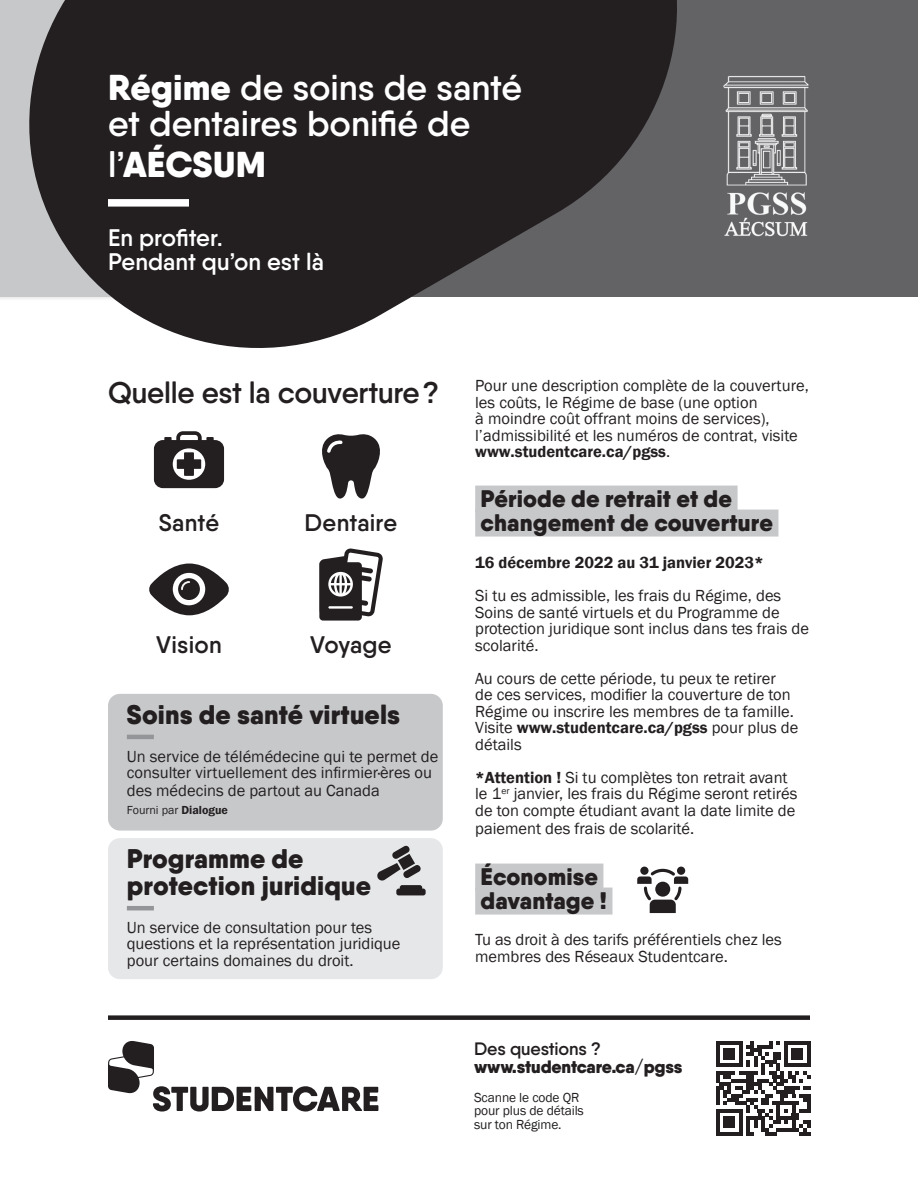
<style>
.page{position:relative;width:918px;height:1188px;background:#fff}
.page>*{position:absolute;margin:0;border:0;box-sizing:border-box;transform-origin:0 0}
.t1{font:600 36px/40.5px "Qanelas Soft";letter-spacing:-.005em;color:#fff}
.t2{font:600 30px "Qanelas Soft";letter-spacing:-.01em;color:#231f20}
.t3{font:900 27px/27px "Qanelas Soft";letter-spacing:.005em;color:#231f20}
.t4{font:900 24px/24px "Qanelas Soft";letter-spacing:.005em;color:#231f20}
.t5{font:600 24px/24px "Qanelas Soft";color:#fff}
.t6{font:600 24px "Qanelas Soft";letter-spacing:.01em;color:#231f20}
.t7{font:900 18px "Qanelas Soft";letter-spacing:-.01em;color:#231f20}
.t8{font:600 18px "Qanelas Soft";letter-spacing:-.01em;color:#231f20}
.t9{font:16.5px/16.5px "Franklin Gothic";color:#231f20}
.t10{font:600 16.5px "Franklin Gothic";color:#231f20}
.t11{font:13.5px/13.5px "Franklin Gothic";letter-spacing:-.01em;color:#231f20}
.t12{font:12px "Franklin Gothic";color:#231f20}
.s1{font-weight:900}
.s2{font-weight:600}
</style>
<div class="page">
<div style="left:475px;top:486px;width:263px;height:27px;background:#c7c8ca"></div>
<div style="left:475px;top:510px;width:303px;height:27px;background:#c7c8ca"></div>
<div style="left:475px;top:864px;width:128px;height:27px;background:#c7c8ca"></div>
<div style="left:475px;top:888px;width:137px;height:27px;background:#c7c8ca"></div>
<svg style="left:637px;top:867px;width:51px;height:46px"></svg>
<svg style="left:154px;top:431px;width:70px;height:57px"></svg>
<svg style="left:322px;top:434px;width:58px;height:65px"></svg>
<svg style="left:149px;top:564px;width:80px;height:51px"></svg>
<svg style="left:319px;top:548px;width:64px;height:73px"></svg>
<div style="left:108px;top:694px;width:335px;height:137px;background:#c7c8ca;border-radius:12px"></div>
<hr style="left:127px;top:735px;width:27px;height:4px;background:#939598">
<div style="left:108px;top:838px;width:335px;height:141px;background:#e6e7e9;border-radius:12px"></div>
<svg style="left:377px;top:845px;width:49px;height:50px"></svg>
<hr style="left:127px;top:906px;width:27px;height:4px;background:#939598">
<div style="left:386px;top:0;width:532px;height:297px;background:#636366"></div>
<svg style="left:0;top:0;width:677px;height:348px;fill:#231f20"></svg>
<div style="left:108px;top:199px;width:81px;height:8px;background:#fff"></div>
<div style="left:108px;top:1015px;width:702px;height:5px;background:#231f20"></div>
<svg style="left:108px;top:1041px;width:270px;height:71px"></svg>
<svg style="left:716px;top:1041px;width:95px;height:94px"></svg>
<hr style="left:716px;top:1132px;width:26px;height:3px;background:#231f20">
<div style="left:724px;top:1117px;width:11px;height:11px;background:#231f20"></div>
<img style="left:723px;top:76px;width:86px;height:161px">
<p class="t1" style="left:108px;top:67px;width:416px"><span class="s1">Régime</span> de soins de santé</p>
<p class="t1" style="left:108px;top:103px;width:364px">et dentaires bonifié de l’<span class="s1">AÉCSUM</span></p>
<p class="t5" style="left:108px;top:225px;width:217px">En profiter.<br>Pendant qu’on est là</p>
<p class="t2" style="left:108px;top:374px;width:333px">Quelle est la couverture?</p>
<p class="t6" style="left:159px;top:508px;width:62px">Santé</p>
<p class="t6" style="left:305px;top:508px;width:94px">Dentaire</p>
<p class="t6" style="left:156px;top:630px;width:67px">Vision</p>
<p class="t6" style="left:310px;top:630px;width:83px">Voyage</p>
<p class="t3" style="left:127px;top:701px;width:275px">Soins de santé virtuels</p>
<p class="t9" style="left:127px;top:748px;width:313px">Un service de télémédecine qui te permet de consulter virtuellement des infirmier·ères ou</p>
<p class="t9" style="left:127px;top:783px;width:254px">des médecins de partout au Canada</p>
<p class="t12" style="left:127px;top:803px;width:103px">Fourni par <span class="s2">Dialogue</span></p>
<p class="t3" style="left:127px;top:845px;width:246px">Programme de protection juridique</p>
<p class="t9" style="left:127px;top:920px;width:275px">Un service de consultation pour tes questions et la représentation juridique pour certains domaines du droit.</p>
<p class="t9" style="left:475px;top:378px;width:335px">Pour une description complète de la couverture, les coûts, le Régime de base (une option<br>à moindre coût offrant moins de services), l’admissibilité et les numéros de contrat, visite <span class="s2">www.studentcare.ca/pgss</span>.</p>
<p class="t4" style="left:481px;top:486px;width:294px">Période de retrait et de changement de couverture</p>
<p class="t10" style="left:475px;top:552px;width:290px">16 décembre 2022 au 31 janvier 2023*</p>
<p class="t9" style="left:475px;top:588px;width:335px">Si tu es admissible, les frais du Régime, des Soins de santé virtuels et du Programme de protection juridique sont inclus dans tes frais de scolarité.</p>
<p class="t9" style="left:475px;top:670px;width:325px">Au cours de cette période, tu peux te retirer<br>de ces services, modifier la couverture de ton Régime ou inscrire les membres de ta famille.<br>Visite <span class="s2">www.studentcare.ca/pgss</span> pour plus de détails</p>
<p class="t9" style="left:475px;top:769px;width:324px"><span class="s2">*Attention !</span> Si tu complètes ton retrait avant le 1<sup>er</sup> janvier, les frais du Régime seront retirés de ton compte étudiant avant la date limite de</p>
<p class="t9" style="left:475px;top:820px;width:221px">paiement des frais de scolarité.</p>
<p class="t4" style="left:481px;top:864px;width:128px">Économise davantage !</p>
<p class="t9" style="left:475px;top:932px;width:308px">Tu as droit à des tarifs préférentiels chez les membres des Réseaux Studentcare.</p>
<p class="t8" style="left:474px;top:1038px;width:128px">Des questions ?</p>
<p class="t7" style="left:474px;top:1055px;width:210px">www.studentcare.ca/pgss</p>
<p class="t11" style="left:474px;top:1091px;width:111px">Scanne le code QR pour plus de détails</p>
<p class="t11" style="left:474px;top:1118px;width:89px">sur ton Régime.</p>
</div>
